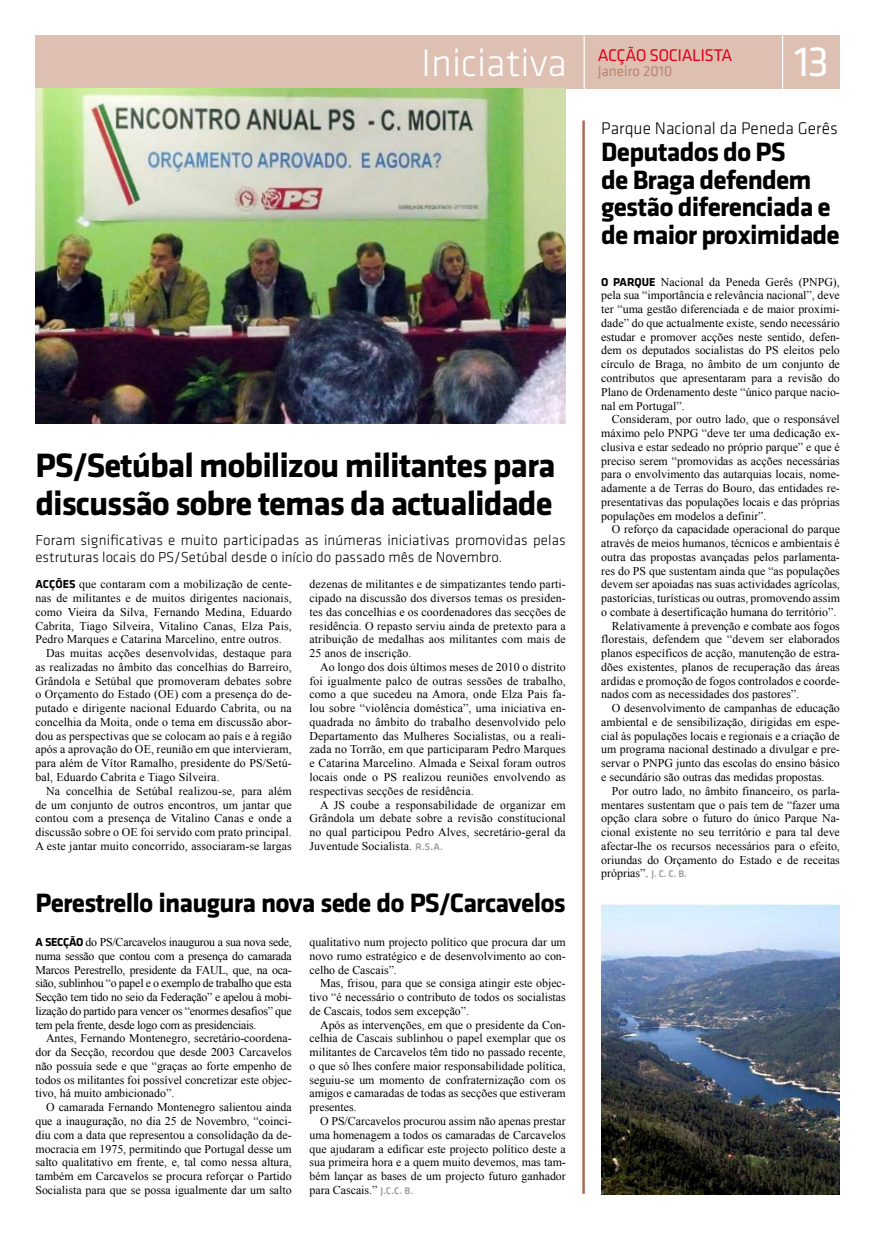
<style>
.page{position:relative;width:886px;height:1241px;background:#fff}
.page>*{position:absolute;margin:0;border:0;box-sizing:border-box;transform-origin:0 0}
.t1{font:43.75px "Klavika";color:#fff}
.t2{font:40px "Klavika Light OSF";color:#fff}
.t3{font:700 35px/37.5px "Klavika";letter-spacing:-.03em;color:#000}
.t4{font:700 27.5px/27.5px "Klavika";letter-spacing:-.03em;color:#000}
.t5{font:300 17.5px "Klavika";color:#000}
.t6{font:17.5px "Klavika";letter-spacing:-.02em;color:#e2001a}
.t7{font:300 15px/17.5px "Klavika";letter-spacing:.01em;color:#000}
.t8{font:15px "Klavika";color:#b98672}
.t9{font:11.88px/13.8px "Times New Roman";color:#000;text-align:justify}
.s1{font-family:"Klavika";font-weight:700}
.s2{font-family:"Klavika";font-weight:500;font-size:10px;color:#9c9d9f}
</style>
<div class="page">
<div style="left:35px;top:35px;width:805px;height:54px;background:#ddc0b2"></div>
<hr style="left:583px;top:35px;width:2px;height:85px;background:#fff">
<hr style="left:782px;top:35px;width:1px;height:54px;background:#fff">
<hr style="left:582px;top:120px;width:3px;height:1073px;background:#a86b56">
<img style="left:601px;top:904px;width:239px;height:290px">
<img style="left:35px;top:89px;width:531px;height:334px">
<h2 class="t2" style="left:421px;top:42px;width:147px">Iniciativa</h2>
<h3 class="t3" style="left:35px;top:447px;width:521px">PS/Setúbal mobilizou militantes para discussão sobre temas da actualidade</h3>
<p class="t7" style="left:35px;top:531px;width:532px">Foram significativas e muito participadas as inúmeras iniciativas promovidas pelas estruturas locais do PS/Setúbal desde o início do passado mês de Novembro.</p>
<p class="t9" style="left:35px;top:577px;width:258px"><span class="s1">Acções</span> que contaram com a mobilização de cente-</p>
<p class="t9" style="left:35px;top:591px;width:258px">nas de militantes e de muitos dirigentes nacionais,</p>
<p class="t9" style="left:35px;top:604px;width:258px">como Vieira da Silva, Fernando Medina, Eduardo</p>
<p class="t9" style="left:35px;top:618px;width:258px">Cabrita, Tiago Silveira, Vitalino Canas, Elza Pais,</p>
<p class="t9" style="left:35px;top:632px;width:248px">Pedro Marques e Catarina Marcelino, entre outros.</p>
<p class="t9" style="left:46px;top:646px;width:247px">Das muitas acções desenvolvidas, destaque para</p>
<p class="t9" style="left:35px;top:659px;width:258px">as realizadas no âmbito das concelhias do Barreiro,</p>
<p class="t9" style="left:35px;top:673px;width:258px">Grândola e Setúbal que promoveram debates sobre</p>
<p class="t9" style="left:35px;top:687px;width:258px">o Orçamento do Estado (OE) com a presença do de-</p>
<p class="t9" style="left:35px;top:701px;width:258px">putado e dirigente nacional Eduardo Cabrita, ou na</p>
<p class="t9" style="left:35px;top:714px;width:258px">concelhia da Moita, onde o tema em discussão abor-</p>
<p class="t9" style="left:35px;top:728px;width:258px">dou as perspectivas que se colocam ao país e à região</p>
<p class="t9" style="left:35px;top:742px;width:258px">após a aprovação do OE, reunião em que intervieram,</p>
<p class="t9" style="left:35px;top:756px;width:258px">para além de Vítor Ramalho, presidente do PS/Setú-</p>
<p class="t9" style="left:35px;top:769px;width:186px">bal, Eduardo Cabrita e Tiago Silveira.</p>
<p class="t9" style="left:46px;top:783px;width:247px">Na concelhia de Setúbal realizou-se, para além</p>
<p class="t9" style="left:35px;top:797px;width:258px">de um conjunto de outros encontros, um jantar que</p>
<p class="t9" style="left:35px;top:811px;width:258px">contou com a presença de Vitalino Canas e onde a</p>
<p class="t9" style="left:35px;top:824px;width:258px">discussão sobre o OE foi servido com prato principal.</p>
<p class="t9" style="left:35px;top:838px;width:258px">A este jantar muito concorrido, associaram-se largas</p>
<p class="t9" style="left:309px;top:577px;width:258px">dezenas de militantes e de simpatizantes tendo parti&shy;cipado na discussão dos diversos temas os presiden&shy;tes das concelhias e os coordenadores das secções de residência. O repasto serviu ainda de pretexto para a atribuição de medalhas aos militantes com mais de 25 anos de inscrição.</p>
<p class="t9" style="left:309px;top:659px;width:258px;text-indent:11px">Ao longo dos dois últimos meses de 2010 o distrito foi igualmente palco de outras sessões de trabalho, como a que sucedeu na Amora, onde Elza Pais fa&shy;lou sobre “violência doméstica”, uma iniciativa en&shy;quadrada no âmbito do trabalho desenvolvido pelo Departamento das Mulheres Socialistas, ou a reali&shy;zada no Torrão, em que participaram Pedro Marques e Catarina Marcelino. Almada e Seixal foram outros locais onde o PS realizou reuniões envolvendo as respectivas secções de residência.</p>
<p class="t9" style="left:309px;top:797px;width:258px;text-indent:11px">A JS coube a responsabilidade de organizar em Grândola um debate sobre a revisão constitucional no qual participou Pedro Alves, secretário-geral da Juventude Socialista. <span class="s2">R.S.A.</span></p>
<h3 class="t4" style="left:35px;top:889px;width:532px">Perestrello inaugura nova sede do PS/Carcavelos</h3>
<p class="t9" style="left:35px;top:934px;width:258px"><span class="s1">A Secção</span> do PS/Carcavelos inaugurou a sua nova sede, numa sessão que contou com a presença do camarada Marcos Perestrello, presidente da FAUL, que, na oca&shy;sião, sublinhou “o papel e o exemplo de trabalho que esta Secção tem tido no seio da Federação” e apelou à mobi&shy;lização do partido para vencer os “enormes desafios” que tem pela frente, desde logo com as presidenciais.</p>
<p class="t9" style="left:35px;top:1031px;width:258px;text-indent:11px">Antes, Fernando Montenegro, secretário-coordena&shy;dor da Secção, recordou que desde 2003 Carcavelos não possuía sede e que “graças ao forte empenho de todos os militantes foi possível concretizar este objec&shy;tivo, há muito ambicionado”.</p>
<p class="t9" style="left:35px;top:1099px;width:258px;text-indent:11px">O camarada Fernando Montenegro salientou ainda que a inauguração, no dia 25 de Novembro, “coinci&shy;diu com a data que representou a consolidação da de&shy;mocracia em 1975, permitindo que Portugal desse um salto qualitativo em frente, e, tal como nessa altura, também em Carcavelos se procura reforçar o Partido Socialista para que se possa igualmente dar um salto</p>
<p class="t9" style="left:309px;top:934px;width:258px">qualitativo num projecto político que procura dar um novo rumo estratégico e de desenvolvimento ao con&shy;celho de Cascais”.</p>
<p class="t9" style="left:309px;top:976px;width:258px;text-indent:11px">Mas, frisou, para que se consiga atingir este objec&shy;tivo “é necessário o contributo de todos os socialistas de Cascais, todos sem excepção”.</p>
<p class="t9" style="left:309px;top:1017px;width:258px;text-indent:11px">Após as intervenções, em que o presidente da Con&shy;celhia de Cascais sublinhou o papel exemplar que os militantes de Carcavelos têm tido no passado recente, o que só lhes confere maior responsabilidade política, seguiu-se um momento de confraternização com os amigos e camaradas de todas as secções que estiveram presentes.</p>
<p class="t9" style="left:309px;top:1113px;width:258px;text-indent:11px">O PS/Carcavelos procurou assim não apenas prestar uma homenagem a todos os camaradas de Carcavelos que ajudaram a edificar este projecto político deste a sua primeira hora e a quem muito devemos, mas tam&shy;bém lançar as bases de um projecto futuro ganhador para Cascais.” <span class="s2">J.C.C. B.</span></p>
<h3 class="t6" style="left:598px;top:46px;width:127px">ACÇÃO SOCIALISTA</h3>
<p class="t8" style="left:598px;top:63px;width:76px">Janeiro 2010</p>
<h1 class="t1" style="left:794px;top:38px;width:31px">13</h1>
<h3 class="t5" style="left:601px;top:118px;width:238px">Parque Nacional da Peneda Gerês</h3>
<h3 class="t4" style="left:601px;top:139px;width:240px">Deputados do PS<br>de Braga defendem gestão diferenciada e de maior proximidade</h3>
<p class="t9" style="left:601px;top:274px;width:240px"><span class="s1">O Parq ue</span> Nacional da Peneda Gerês (PNPG), pela sua “importância e relevância nacional”, deve ter “uma gestão diferenciada e de maior proximi&shy;dade” do que actualmente existe, sendo necessário estudar e promover acções neste sentido, defen&shy;dem os deputados socialistas do PS eleitos pelo círculo de Braga, no âmbito de um conjunto de contributos que apresentaram para a revisão do Plano de Ordenamento deste “único parque nacio&shy;nal em Portugal”.</p>
<p class="t9" style="left:601px;top:412px;width:240px;text-indent:11px">Consideram, por outro lado, que o responsável máximo pelo PNPG “deve ter uma dedicação ex&shy;clusiva e estar sedeado no próprio parque” e que é preciso serem “promovidas as acções necessárias para o envolvimento das autarquias locais, nome&shy;adamente a de Terras do Bouro, das entidades re&shy;presentativas das populações locais e das próprias populações em modelos a definir”.</p>
<p class="t9" style="left:612px;top:522px;width:229px">O reforço da capacidade operacional do parque</p>
<p class="t9" style="left:601px;top:536px;width:240px">através de meios humanos, técnicos e ambientais é</p>
<p class="t9" style="left:601px;top:549px;width:240px">outra das propostas avançadas pelos parlamenta-</p>
<p class="t9" style="left:601px;top:563px;width:240px">res do PS que sustentam ainda que “as populações</p>
<p class="t9" style="left:601px;top:577px;width:240px">devem ser apoiadas nas suas actividades agrícolas,</p>
<p class="t9" style="left:601px;top:591px;width:240px">pastorícias, turísticas ou outras, promovendo assim</p>
<p class="t9" style="left:601px;top:604px;width:237px">o combate à desertificação humana do território”.</p>
<p class="t9" style="left:612px;top:618px;width:229px">Relativamente à prevenção e combate aos fogos</p>
<p class="t9" style="left:601px;top:632px;width:240px">florestais, defendem que “devem ser elaborados</p>
<p class="t9" style="left:601px;top:646px;width:240px">planos específicos de acção, manutenção de estra-</p>
<p class="t9" style="left:601px;top:659px;width:240px">dões existentes, planos de recuperação das áreas</p>
<p class="t9" style="left:601px;top:673px;width:240px">ardidas e promoção de fogos controlados e coorde-</p>
<p class="t9" style="left:601px;top:687px;width:199px">nados com as necessidades dos pastores”.</p>
<p class="t9" style="left:612px;top:701px;width:229px">O desenvolvimento de campanhas de educação</p>
<p class="t9" style="left:601px;top:714px;width:240px">ambiental e de sensibilização, dirigidas em espe-</p>
<p class="t9" style="left:601px;top:728px;width:240px">cial às populações locais e regionais e a criação de</p>
<p class="t9" style="left:601px;top:742px;width:240px">um programa nacional destinado a divulgar e pre-</p>
<p class="t9" style="left:601px;top:756px;width:240px">servar o PNPG junto das escolas do ensino básico</p>
<p class="t9" style="left:601px;top:769px;width:225px">e secundário são outras das medidas propostas.</p>
<p class="t9" style="left:612px;top:783px;width:229px">Por outro lado, no âmbito financeiro, os parla-</p>
<p class="t9" style="left:601px;top:797px;width:240px">mentares sustentam que o país tem de “fazer uma</p>
<p class="t9" style="left:601px;top:811px;width:240px">opção clara sobre o futuro do único Parque Na-</p>
<p class="t9" style="left:601px;top:824px;width:240px">cional existente no seu território e para tal deve</p>
<p class="t9" style="left:601px;top:838px;width:240px">afectar-lhe os recursos necessários para o efeito,</p>
<p class="t9" style="left:601px;top:852px;width:240px">oriundas do Orçamento do Estado e de receitas</p>
<p class="t9" style="left:601px;top:866px;width:87px">próprias”. <span class="s2">J. C. C. B.</span></p>
</div>
